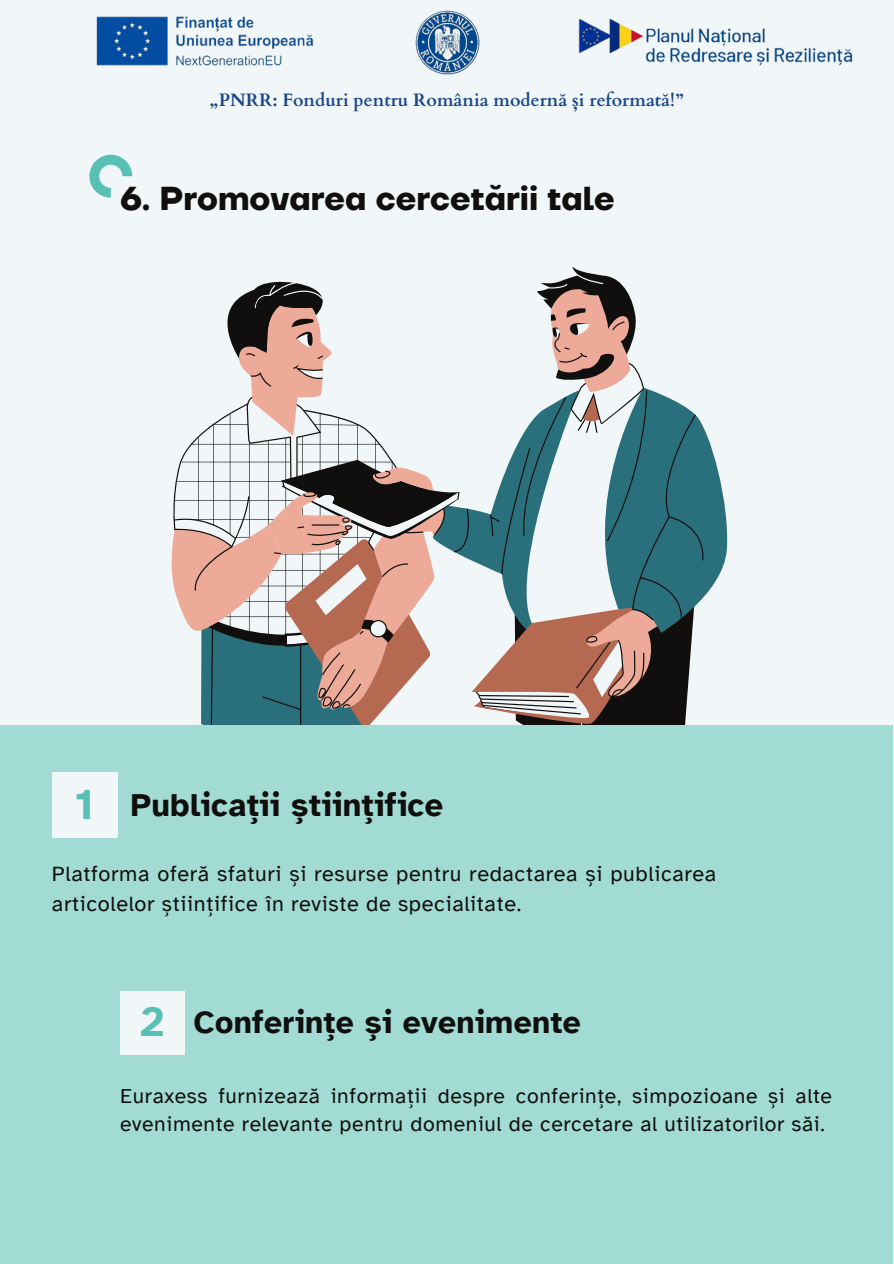
<style>
.page{position:relative;width:894px;height:1264px;background:#fff}
.page>*{position:absolute;margin:0;border:0;box-sizing:border-box;transform-origin:0 0}
.t1{font:700 43.35px "Atkinson Hyperlegible";color:#59c1b4}
.t2{font:700 42.3px "Atkinson Hyperlegible";color:#59c1b4}
.t3{font:700 33px "TT Firs Neue";color:#100f0d}
.t4{font:700 32.55px "Atkinson Hyperlegible";letter-spacing:.01em;color:#100f0d}
.t5{font:700 31.8px "Atkinson Hyperlegible";letter-spacing:.01em;color:#100f0d}
.t6{font:21.75px/30.3px "Atkinson Hyperlegible";letter-spacing:.03em;color:#100f0d}
.t7{font:21.15px/28.7px "Atkinson Hyperlegible";letter-spacing:.03em;color:#100f0d}
.t8{font:700 18px "Cardo";color:#1a4789}
</style>
<div class="page">
<div style="left:0;top:0;width:893px;height:1263px;background:#f1f6f9"></div>
<svg style="left:89px;top:155px;width:43px;height:42px"></svg>
<svg style="left:641px;top:697px;width:47px;height:28px"></svg>
<svg style="left:705px;top:431px;width:21px;height:165px;fill:#2a707c"></svg>
<svg style="left:474px;top:703px;width:167px;height:22px"></svg>
<svg style="left:171px;top:408px;width:218px;height:317px"></svg>
<svg style="left:268px;top:466px;width:390px;height:237px"></svg>
<svg style="left:274px;top:370px;width:431px;height:327px"></svg>
<svg style="left:239px;top:387px;width:392px;height:49px"></svg>
<svg style="left:227px;top:267px;width:410px;height:120px"></svg>
<div style="left:0;top:725px;width:892px;height:538px;background:#a1dbd4"></div>
<div style="left:52px;top:772px;width:65px;height:65px;background:#f1f6f9"></div>
<div style="left:120px;top:990px;width:64px;height:64px;background:#f1f6f9"></div>
<img style="left:96px;top:16px;width:218px;height:50px">
<img style="left:415px;top:10px;width:64px;height:64px">
<img style="left:578px;top:18px;width:275px;height:48px">
<h2 class="t8" style="left:210px;top:88px;width:474px">„PNRR: Fonduri pentru România modernă și reformată!”</h2>
<p class="t3" style="left:120px;top:178px;width:496px">6. Promovarea cercetării tale</p>
<p class="t1" style="left:75px;top:777px;width:21px">1</p>
<p class="t4" style="left:131px;top:784px;width:314px">Publicații științifice</p>
<p class="t6" style="left:52px;top:858px;width:665px">Platforma oferă sfaturi și resurse pentru redactarea și publicarea articolelor științifice în reviste de specialitate.</p>
<p class="t2" style="left:140px;top:996px;width:26px">2</p>
<h1 class="t5" style="left:193px;top:1003px;width:389px">Conferințe și evenimente</h1>
<p class="t7" style="left:120px;top:1081px;width:713px">Euraxess furnizează informații despre conferințe, simpozioane și alte evenimente relevante pentru domeniul de cercetare al utilizatorilor săi.</p>
</div>
